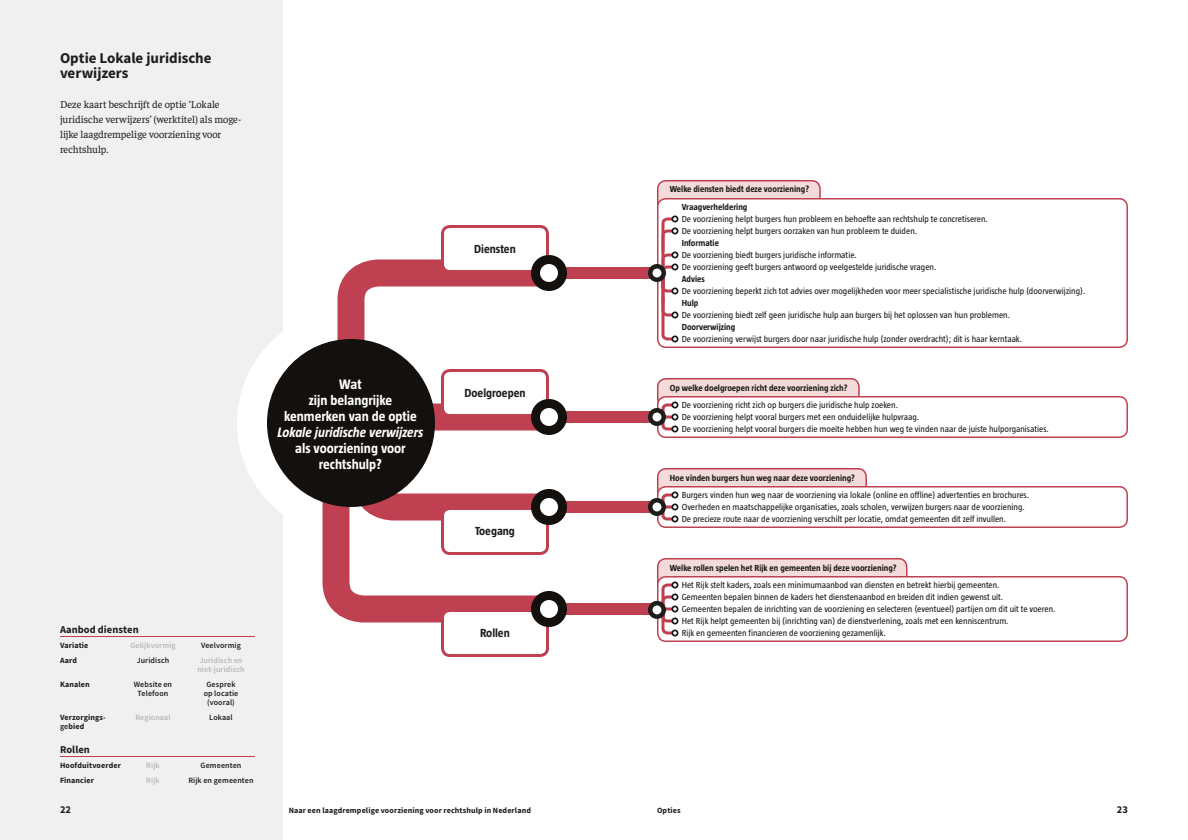
<style>
.page{position:relative;width:1188px;height:840px;background:#fff}
.page>*{position:absolute;margin:0;border:0;box-sizing:border-box;transform-origin:0 0}
.kopH2_15_15{font:700 15px/15px "Source Sans Pro";letter-spacing:-.005em;color:#1d1d1b}
.t1{font:700 14px/16px "Taz";color:#fff;text-align:center}
.t2{font:700 12px "Taz";color:#1d1d1b}
.body_eerste_alinea{font:10.5px/15px "Faustina";letter-spacing:-.005em;color:#1d1d1b}
.tabelKop{font:700 10.5px "Source Sans Pro";letter-spacing:.005em;color:#1d1d1b}
.t3{font:9px/12px "Taz";color:#1d1d1b}
.t4{font:700 9px/17.6px "Taz";color:#1d1d1b}
.tabel{font:700 8px "Source Sans Pro";letter-spacing:.015em;color:#1d1d1b}
.tabel-2{font:600 8px/9px "Source Sans Pro";letter-spacing:.015em;color:#1d1d1b;text-align:center}
.tabel-3{font:600 8px/9px "Source Sans Pro";letter-spacing:.01em;color:#b8b6b6}
.s1{font-style:italic}
.s2{font-weight:600}
.s3{font-weight:700}
</style>
<div class="page">
<div style="left:0;top:0;width:283px;height:840px;background:#f1f0f1"></div>
<div style="left:237px;top:309px;width:228px;height:228px;background:#fff;border-radius:50%"></div>
<svg style="left:326px;top:255px;width:240px;height:114px"></svg>
<svg style="left:309px;top:496px;width:257px;height:131px"></svg>
<div style="left:549px;top:603px;width:108px;height:12px;background:#bf4050"></div>
<div style="left:549px;top:501px;width:108px;height:12px;background:#bf4050"></div>
<div style="left:549px;top:411px;width:108px;height:12px;background:#bf4050"></div>
<div style="left:549px;top:267px;width:108px;height:12px;background:#bf4050"></div>
<svg style="left:339px;top:369px;width:228px;height:165px"></svg>
<div style="left:658px;top:469px;width:208px;height:33px;background:#f2dbd9;border-radius:8px"></div>
<div style="left:657px;top:468px;width:210px;height:34px;border:2px solid #bf4050;border-radius:8px"></div>
<div style="left:658px;top:559px;width:249px;height:33px;background:#f2dbd9;border-radius:8px"></div>
<div style="left:657px;top:558px;width:251px;height:34px;border:2px solid #bf4050;border-radius:8px"></div>
<div style="left:443px;top:610px;width:105px;height:46px;background:#fff;border-radius:8px"></div>
<div style="left:441px;top:609px;width:108px;height:48px;border:3px solid #bf4050;border-radius:8px"></div>
<div style="left:443px;top:227px;width:105px;height:45px;background:#fff;border-radius:8px"></div>
<div style="left:441px;top:225px;width:108px;height:48px;border:3px solid #bf4050;border-radius:8px"></div>
<div style="left:658px;top:181px;width:162px;height:52px;background:#f2dbd9;border-radius:8px"></div>
<div style="left:657px;top:180px;width:164px;height:54px;border:2px solid #bf4050;border-radius:8px"></div>
<div style="left:658px;top:199px;width:469px;height:148px;background:#fff;border-radius:8px"></div>
<div style="left:657px;top:198px;width:471px;height:150px;border:2px solid #bf4050;border-radius:8px"></div>
<div style="left:658px;top:379px;width:201px;height:28px;background:#f2dbd9;border-radius:8px"></div>
<div style="left:657px;top:378px;width:203px;height:30px;border:2px solid #bf4050;border-radius:8px"></div>
<div style="left:658px;top:577px;width:469px;height:64px;background:#fff;border-radius:8px"></div>
<div style="left:657px;top:576px;width:471px;height:66px;border:2px solid #bf4050;border-radius:8px"></div>
<div style="left:658px;top:487px;width:469px;height:40px;background:#fff;border-radius:8px"></div>
<div style="left:657px;top:486px;width:471px;height:42px;border:2px solid #bf4050;border-radius:8px"></div>
<div style="left:443px;top:370px;width:105px;height:46px;background:#fff;border-radius:8px"></div>
<div style="left:441px;top:369px;width:108px;height:48px;border:3px solid #bf4050;border-radius:8px"></div>
<div style="left:443px;top:508px;width:105px;height:46px;background:#fff;border-radius:8px"></div>
<div style="left:441px;top:507px;width:108px;height:48px;border:3px solid #bf4050;border-radius:8px"></div>
<div style="left:658px;top:397px;width:469px;height:40px;background:#fff;border-radius:8px"></div>
<div style="left:657px;top:396px;width:471px;height:42px;border:2px solid #bf4050;border-radius:8px"></div>
<svg style="left:536px;top:596px;width:26px;height:26px"></svg>
<div style="left:531px;top:591px;width:36px;height:36px;border:9px solid #13100d;border-radius:50%"></div>
<svg style="left:536px;top:260px;width:26px;height:26px"></svg>
<div style="left:531px;top:255px;width:36px;height:36px;border:9px solid #13100d;border-radius:50%"></div>
<div style="left:650px;top:266px;width:14px;height:14px;background:#fff;border-radius:50%"></div>
<div style="left:648px;top:264px;width:18px;height:18px;border:4px solid #1d1d1b;border-radius:50%"></div>
<div style="left:650px;top:603px;width:14px;height:14px;background:#fff;border-radius:50%"></div>
<div style="left:648px;top:601px;width:18px;height:18px;border:4px solid #1d1d1b;border-radius:50%"></div>
<div style="left:650px;top:500px;width:14px;height:14px;background:#fff;border-radius:50%"></div>
<div style="left:648px;top:498px;width:18px;height:18px;border:4px solid #1d1d1b;border-radius:50%"></div>
<div style="left:650px;top:410px;width:14px;height:14px;background:#fff;border-radius:50%"></div>
<div style="left:648px;top:408px;width:18px;height:18px;border:4px solid #1d1d1b;border-radius:50%"></div>
<svg style="left:660px;top:492px;width:19px;height:30px"></svg>
<svg style="left:660px;top:582px;width:19px;height:54px"></svg>
<svg style="left:536px;top:404px;width:26px;height:26px"></svg>
<div style="left:531px;top:399px;width:36px;height:36px;border:9px solid #13100d;border-radius:50%"></div>
<svg style="left:536px;top:494px;width:26px;height:26px"></svg>
<div style="left:531px;top:489px;width:36px;height:36px;border:9px solid #13100d;border-radius:50%"></div>
<svg style="left:660px;top:216px;width:19px;height:126px"></svg>
<svg style="left:660px;top:402px;width:19px;height:30px"></svg>
<div style="left:267px;top:339px;width:168px;height:168px;background:#13100d;border-radius:50%"></div>
<hr style="left:60px;top:636px;width:195px;height:1px;background:#bf4050">
<hr style="left:60px;top:756px;width:195px;height:1px;background:#bf4050">
<p class="kopH2_15_15" style="left:60px;top:50px;width:153px">Optie Lokale juridische verwijzers</p>
<p class="body_eerste_alinea" style="left:60px;top:96px;width:183px">Deze kaart beschrijft de optie ‘Lokale juridische verwijzers’ (werktitel) als moge&shy;lijke laagdrempelige voorziening voor rechtshulp.</p>
<p class="t2" style="left:474px;top:242px;width:43px">Diensten</p>
<p class="t1" style="left:278px;top:376px;width:147px">Wat<br>zijn belangrijke kenmerken van de optie<br><span class="s1">Lokale juridische verwijzers </span>als voorziening voor rechtshulp?</p>
<p class="tabelKop" style="left:60px;top:622px;width:80px">Aanbod diensten</p>
<p class="tabel" style="left:60px;top:640px;width:30px">Variatie</p>
<p class="tabel-3" style="left:130px;top:641px;width:47px">Gelijkvormig</p>
<p class="tabel-2" style="left:201px;top:641px;width:41px">Veelvormig</p>
<p class="tabel" style="left:60px;top:655px;width:18px">Aard</p>
<p class="tabel-2" style="left:137px;top:656px;width:34px">Juridisch</p>
<p class="tabel-3" style="left:197px;top:656px;width:49px">Juridisch en niet-juridisch</p>
<p class="tabel" style="left:60px;top:679px;width:31px">Kanalen</p>
<p class="tabel-2" style="left:134px;top:680px;width:40px">Website en</p>
<p class="tabel-2" style="left:206px;top:680px;width:31px">Gesprek</p>
<p class="tabel-2" style="left:138px;top:689px;width:32px">Telefoon</p>
<p class="tabel-2" style="left:204px;top:689px;width:36px">op locatie (vooral)</p>
<p class="tabel" style="left:60px;top:712px;width:46px">Verzorgings-</p>
<p class="tabel-3" style="left:135px;top:713px;width:37px">Regionaal</p>
<p class="tabel-2" style="left:209px;top:713px;width:25px">Lokaal</p>
<p class="tabel" style="left:60px;top:721px;width:26px"><span class="s2">ge</span>bied</p>
<p class="tabelKop" style="left:60px;top:742px;width:31px">Rollen</p>
<p class="tabel" style="left:60px;top:760px;width:62px">Hoofduitvoerder</p>
<p class="tabel-3" style="left:146px;top:761px;width:15px">Rijk</p>
<p class="tabel-2" style="left:201px;top:761px;width:42px">Gemeenten</p>
<p class="tabel" style="left:60px;top:775px;width:35px">Financier</p>
<p class="tabel-3" style="left:146px;top:776px;width:15px">Rijk</p>
<p class="tabel-2" style="left:188px;top:776px;width:67px">Rijk en gemeenten</p>
<p class="t2" style="left:464px;top:386px;width:63px">Doelgroepen</p>
<p class="t2" style="left:475px;top:524px;width:41px">Toegang</p>
<p class="t2" style="left:480px;top:626px;width:31px">Rollen</p>
<p class="t4" style="left:682px;top:180px;width:129px;text-indent:-12px">Welke diensten biedt deze voorziening?<br>Vraagverheldering</p>
<p class="t3" style="left:682px;top:213px;width:405px">De voorziening helpt burgers hun probleem en behoefte aan rechtshulp te concretiseren.<br>De voorziening helpt burgers oorzaken van hun probleem te duiden.<br><span class="s3">Informatie<br></span>De voorziening biedt burgers juridische informatie.<br>De voorziening geeft burgers antwoord op veelgestelde juridische vragen.<br><span class="s3">Advies<br></span>De voorziening beperkt zich tot advies over mogelijkheden voor meer specialistische juridische hulp (doorverwijzing).<br><span class="s3">Hulp<br></span>De voorziening biedt zelf geen juridische hulp aan burgers bij het oplossen van hun problemen.<br><span class="s3">Doorverwijzing<br></span>De voorziening verwijst burgers door naar juridische hulp (zonder overdracht); dit is haar kerntaak.</p>
<p class="t3" style="left:682px;top:379px;width:218px;line-height:17.3px;text-indent:-12px"><span class="s3">Op welke doelgroepen richt deze voorziening zich?<br></span>De voorziening richt zich op burgers die juridische hulp zoeken.</p>
<p class="t3" style="left:682px;top:411px;width:369px">De voorziening helpt vooral burgers met een onduidelijke hulpvraag.<br>De voorziening helpt vooral burgers die moeite hebben hun weg te vinden naar de juiste hulporganisaties.</p>
<p class="t3" style="left:682px;top:469px;width:349px;line-height:17.3px;text-indent:-12px"><span class="s3">Hoe vinden burgers hun weg naar deze voorziening?<br></span>Burgers vinden hun weg naar de voorziening via lokale (online en offline) advertenties en brochures.</p>
<p class="t3" style="left:682px;top:501px;width:345px">Overheden en maatschappelijke organisaties, zoals scholen, verwijzen burgers naar de voorziening.<br>De precieze route naar de voorziening verschilt per locatie, omdat gemeenten dit zelf invullen.</p>
<p class="t3" style="left:682px;top:559px;width:319px;line-height:17.3px;text-indent:-12px"><span class="s3">Welke rollen spelen het Rijk en gemeenten bij deze voorziening?<br></span>Het Rijk stelt kaders, zoals een minimumaanbod van diensten en betrekt hierbij gemeenten.</p>
<p class="t3" style="left:682px;top:591px;width:375px">Gemeenten bepalen binnen de kaders het dienstenaanbod en breiden dit indien gewenst uit.<br>Gemeenten bepalen de inrichting van de voorziening en selecteren (eventueel) partijen om dit uit te voeren.<br>Het Rijk helpt gemeenten bij (inrichting van) de dienstverlening, zoals met een kenniscentrum.<br>Rijk en gemeenten financieren de voorziening gezamenlijk.</p>
<p class="tabelKop" style="left:60px;top:802px;width:13px">22</p>
<p class="tabel" style="left:289px;top:805px;width:244px">Naar een laagdrempelige voorziening voor rechtshulp in Nederland</p>
<p class="tabel" style="left:657px;top:805px;width:25px">Opties</p>
<p class="tabelKop" style="left:1117px;top:802px;width:13px">23</p>
</div>
